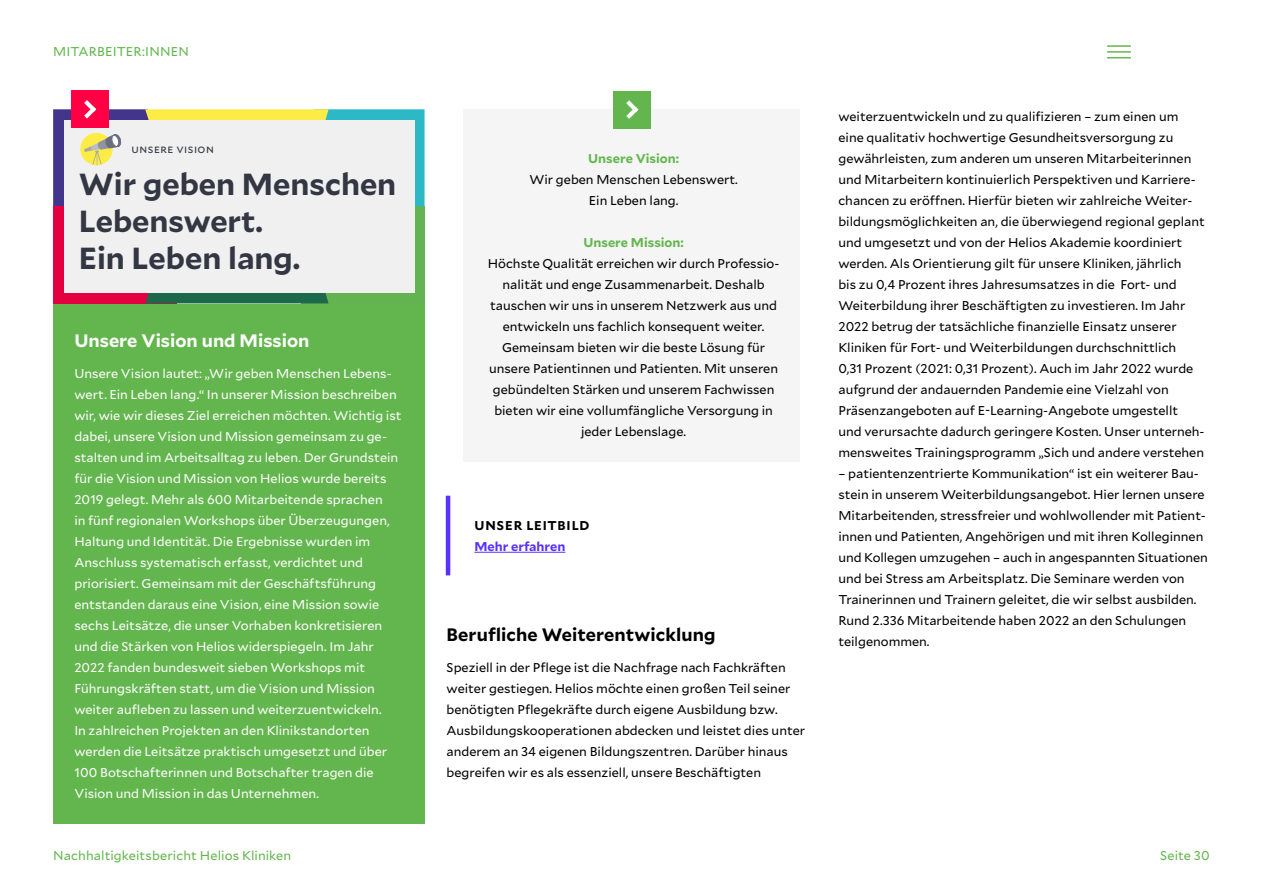
<style>
.page{position:relative;width:1263px;height:893px;background:#fff}
.page>*{position:absolute;margin:0;border:0;box-sizing:border-box;transform-origin:0 0}
.t1{font:700 30.45px/36.9px "Mallory";color:#333643}
.t2{font:700 18px "Mallory";letter-spacing:.005em;color:#000}
.t3{font:700 18px "Mallory";color:#fff}
.t4{font:12.75px/21px "Mallory";color:#000}
.t5{font:12.75px/21px "Mallory";color:#fff}
.t6{font:12.75px "Mallory";letter-spacing:.01em;color:#63b64d}
.t7{font:700 12.75px "Mallory";color:#63b64d}
.t8{font:700 12.75px "Mallory";letter-spacing:.07em;color:#000}
.t9{font:700 12.75px "Mallory";color:#5731ff}
.t10{font:11.4px "Mallory";letter-spacing:.04em;color:#333643}
</style>
<div class="page">
<hr style="left:1107px;top:45px;width:24px;height:2px;background:#63b64d">
<hr style="left:1107px;top:51px;width:24px;height:2px;background:#63b64d">
<svg style="left:1107px;top:57px;width:24px;height:1px"></svg>
<div style="left:53px;top:304px;width:371px;height:520px;background:#63b64d"></div>
<div style="left:463px;top:110px;width:337px;height:352px;background:#f5f5f5"></div>
<div style="left:614px;top:91px;width:37px;height:37px;background:#63b64d"></div>
<svg style="left:626px;top:100px;width:12px;height:19px"></svg>
<hr style="left:474px;top:552px;width:91px;height:1px;background:#5731ff">
<hr style="left:446px;top:496px;width:4px;height:79px;background:#5731ff">
<div style="left:72px;top:91px;width:37px;height:37px;background:#ff0045"></div>
<svg style="left:53px;top:100px;width:371px;height:203px"></svg>
<p class="t6" style="left:53px;top:42px;width:137px">MITARBEITER:INNEN</p>
<p class="t10" style="left:132px;top:140px;width:84px">unsere VISION</p>
<h1 class="t1" style="left:79px;top:164px;width:319px">Wir geben Menschen<br>Lebenswert.<br>Ein Leben lang.</h1>
<h2 class="t3" style="left:74px;top:327px;width:237px">Unsere Vision und Mission</h2>
<p class="t5" style="left:74px;top:362px;width:328px">Unsere Vision lautet: „Wir geben Menschen Lebens&shy;wert. Ein Leben lang.“ In unserer Mission beschreiben wir, wie wir dieses Ziel erreichen möchten. Wichtig ist dabei, unsere Vision und Mission gemeinsam zu ge&shy;stalten und im Arbeitsalltag zu leben. Der Grundstein für die Vision und Mission von Helios wurde bereits 2019 gelegt. Mehr als 600 Mitarbeitende sprachen<br>in fünf regionalen Workshops über Überzeugungen, Haltung und Identität. Die Ergebnisse wurden im Anschluss systematisch erfasst, verdichtet und priorisiert. Gemeinsam mit der Geschäftsführung entstanden daraus eine Vision, eine Mission sowie sechs Leitsätze, die unser Vorhaben konkretisieren und die Stärken von Helios widerspiegeln. Im Jahr 2022 fanden bundesweit sieben Workshops mit Führungskräften statt, um die Vision und Mission weiter aufleben zu lassen und weiterzuentwickeln.<br>In zahlreichen Projekten an den Klinikstandorten werden die Leitsätze praktisch umgesetzt und über 100 Botschafterinnen und Botschafter tragen die Vision und Mission in das Unternehmen.</p>
<p class="t7" style="left:588px;top:149px;width:92px">Unsere Vision:</p>
<p class="t4" style="left:529px;top:168px;width:210px;text-align:center">Wir geben Menschen Lebenswert.<br>Ein Leben lang.</p>
<p class="t7" style="left:583px;top:233px;width:102px">Unsere Mission:</p>
<p class="t4" style="left:488px;top:252px;width:293px;text-align:center">Höchste Qualität erreichen wir durch Professio&shy;nalität und enge Zusammenarbeit. Deshalb tauschen wir uns in unserem Netzwerk aus und entwickeln uns fachlich konsequent weiter.<br>Gemeinsam bieten wir die beste Lösung für unsere Patientinnen und Patienten. Mit unseren gebündelten Stärken und unserem Fachwissen bieten wir eine vollumfängliche Versorgung in jeder Lebenslage.</p>
<p class="t8" style="left:474px;top:516px;width:116px">UNSER LEITBILD</p>
<p class="t9" style="left:474px;top:537px;width:93px">Mehr erfahren</p>
<h2 class="t2" style="left:447px;top:621px;width:270px">Berufliche Weiterentwicklung</h2>
<p class="t4" style="left:447px;top:656px;width:360px">Speziell in der Pflege ist die Nachfrage nach Fachkräften weiter gestiegen. Helios möchte einen großen Teil seiner benötigten Pflegekräfte durch eigene Ausbildung bzw.<br>Ausbildungskooperationen abdecken und leistet dies unter anderem an 34 eigenen Bildungszentren. Darüber hinaus begreifen wir es als essenziell, unsere Beschäftigten</p>
<p class="t4" style="left:838px;top:105px;width:368px">weiterzuentwickeln und zu qualifizieren – zum einen um eine qualitativ hochwertige Gesundheitsversorgung zu gewährleisten, zum anderen um unseren Mitarbeiterinnen und Mitarbeitern kontinuierlich Perspektiven und Karriere&shy;chancen zu eröffnen. Hierfür bieten wir zahlreiche Weiter&shy;bildungsmöglichkeiten an, die überwiegend regional geplant und umgesetzt und von der Helios Akademie koordiniert werden. Als Orientierung gilt für unsere Kliniken, jährlich<br>bis zu 0,4 Prozent ihres Jahresumsatzes in die Fort- und Weiterbildung ihrer Beschäftigten zu investieren. Im Jahr 2022 betrug der tatsächliche finanzielle Einsatz unserer Kliniken für Fort- und Weiterbildungen durchschnittlich<br>0,31 Prozent (2021: 0,31 Prozent). Auch im Jahr 2022 wurde aufgrund der andauernden Pandemie eine Vielzahl von Präsenzangeboten auf E-Learning-Angebote umgestellt<br>und verursachte dadurch geringere Kosten. Unser unterneh&shy;mensweites Trainingsprogramm „Sich und andere verstehen</p>
<p class="t4" style="left:838px;top:462px;width:371px">– patientenzentrierte Kommunikation“ ist ein weiterer Bau&shy;stein in unserem Weiterbildungsangebot. Hier lernen unsere Mitarbeitenden, stressfreier und wohlwollender mit Patient&shy;innen und Patienten, Angehörigen und mit ihren Kolleginnen und Kollegen umzugehen – auch in angespannten Situationen und bei Stress am Arbeitsplatz. Die Seminare werden von Trainerinnen und Trainern geleitet, die wir selbst ausbilden.<br>Rund 2.336 Mitarbeitende haben 2022 an den Schulungen teilgenommen.</p>
<p class="t6" style="left:53px;top:846px;width:240px">Nachhaltigkeitsbericht Helios Kliniken</p>
<p class="t6" style="left:1160px;top:846px;width:51px">Seite 30</p>
</div>
